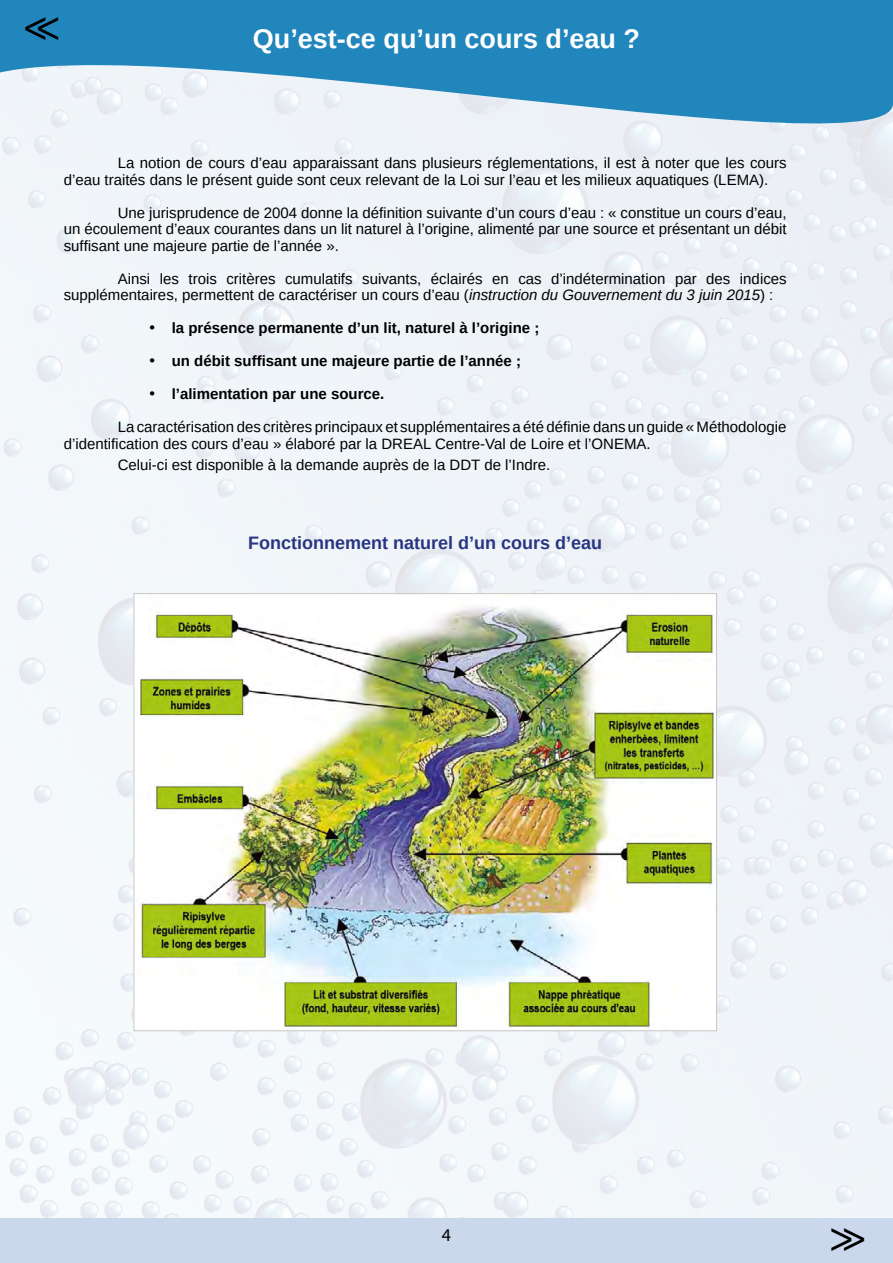
<style>
.page{position:relative;width:893px;height:1263px;background:#fff}
.page>*{position:absolute;margin:0;border:0;box-sizing:border-box;transform-origin:0 0}
.t1{font:700 45px "Minion Pro";color:#000}
.t2{font:700 27px "Liberation Sans";color:#fff}
.t3{font:700 18px "Liberation Sans";color:#283583}
.t4{font:18px "Myriad Pro";color:#000}
.t5{font:15px/16.5px "Liberation Sans";color:#000}
.t6{font:700 15px "Liberation Sans";color:#000}
.s1{font-style:italic}
</style>
<div class="page">
<img style="left:0;top:184px;width:893px;height:1034px">
<svg style="left:0;top:0;width:893px;height:184px;fill:#2186bc"></svg>
<div style="left:0;top:1218px;width:893px;height:45px;background:#cbd8ec"></div>
<img style="left:136px;top:595px;width:579px;height:434px">
<p class="t1" style="left:23px;top:-6px;width:39px">&lt;&lt;</p>
<p class="t2" style="left:253px;top:20px;width:389px">Qu’est-ce qu’un cours d’eau ?</p>
<p class="t5" style="left:64px;top:155px;width:724px;text-indent:54px">La notion de cours d’eau apparaissant dans plusieurs réglementations, il est à noter que les cours d’eau traités dans le présent guide sont ceux relevant de la Loi sur l’eau et les milieux aquatiques (LEMA).</p>
<p class="t5" style="left:64px;top:204px;width:724px;text-align:justify;text-indent:54px">Une jurisprudence de 2004 donne la définition suivante d’un cours d’eau : « constitue un cours d’eau, un écoulement d’eaux courantes dans un lit naturel à l’origine, alimenté par une source et présentant un débit suffisant une majeure partie de l’année ».</p>
<p class="t5" style="left:64px;top:270px;width:724px;text-indent:54px">Ainsi les trois critères cumulatifs suivants, éclairés en cas d’indétermination par des indices supplémentaires, permettent de caractériser un cours d’eau (<span class="s1">instruction du Gouvernement du 3 juin 2015</span>) :</p>
<p class="t6" style="left:149px;top:318px;width:392px">• la présence permanente d’un lit, naturel à l’origine ;</p>
<p class="t6" style="left:149px;top:351px;width:374px">• un débit suffisant une majeure partie de l’année ;</p>
<p class="t6" style="left:149px;top:384px;width:237px">• l’alimentation par une source.</p>
<p class="t5" style="left:64px;top:419px;width:724px;text-indent:54px">La caractérisation des critères principaux et supplémentaires a été définie dans un guide « Méthodologie d’identification des cours d’eau » élaboré par la DREAL Centre-Val de Loire et l’ONEMA.</p>
<p class="t5" style="left:118px;top:456px;width:434px">Celui-ci est disponible à la demande auprès de la DDT de l’Indre.</p>
<p class="t3" style="left:248px;top:530px;width:356px">Fonctionnement naturel d’un cours d’eau</p>
<p class="t4" style="left:442px;top:1224px;width:11px">4</p>
<p class="t1" style="left:829px;top:1205px;width:39px">&gt;&gt;</p>
</div>
